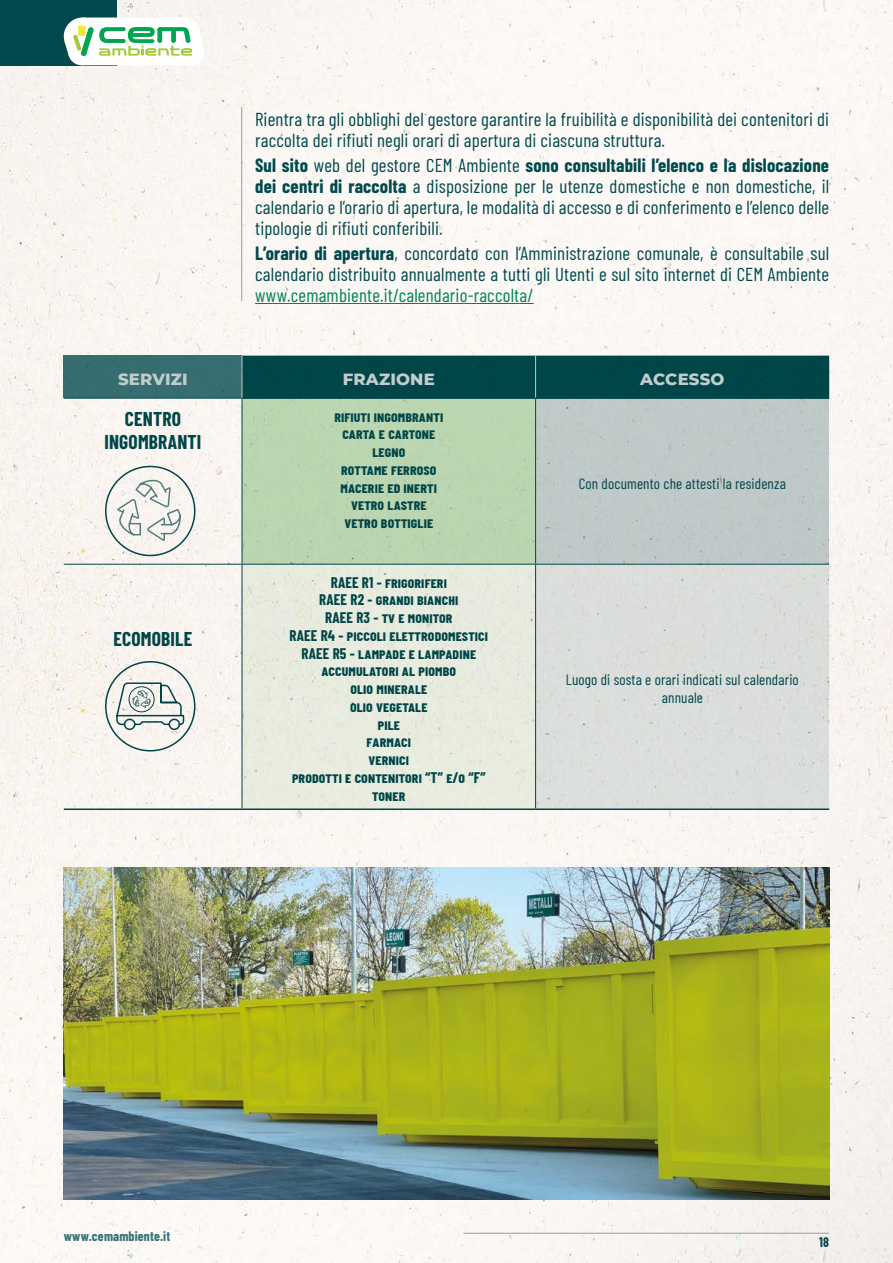
<style>
.page{position:relative;width:893px;height:1263px;background:#faf7f3}
.page>*{position:absolute;margin:0;border:0;box-sizing:border-box;transform-origin:0 0}
.t1{font:700 19.5px/22.5px "Barlow Condensed";letter-spacing:.01em;color:#00494d;text-align:center}
.t2{font:18.75px/21px "Barlow Condensed";letter-spacing:.01em;color:#00494d}
.t3{font:18.75px "Barlow Condensed";letter-spacing:.01em;color:#008458}
.t4{font:800 16.5px "Montserrat";letter-spacing:.01em;color:#c7d3d6}
.t5{font:700 15px/17.7px "Barlow Condensed";letter-spacing:.01em;color:#00494d;text-align:center}
.t6{font:15px/18px "Barlow Condensed";letter-spacing:.01em;color:#00494d;text-align:center}
.t7{font:700 13.5px "Barlow Condensed";letter-spacing:.01em;color:#377277}
.t8{font:700 13.5px "Barlow Condensed";color:#00494d}
.s1{font-weight:700}
</style>
<div class="page">
<div style="left:0;top:0;width:117px;height:65px;background:#00494d"></div>
<svg style="left:64px;top:18px;width:140px;height:47px"></svg>
<hr style="left:463px;top:1233px;width:366px;height:1px;background:#9d9d9c">
<hr style="left:241px;top:107px;width:1px;height:194px;background:#9d9d9c">
<hr style="left:255px;top:303px;width:279px;height:1px;background:#008458">
<div style="left:64px;top:356px;width:178px;height:42px;background:#356d70"></div>
<div style="left:243px;top:356px;width:586px;height:41px;background:#004649"></div>
<div style="left:242px;top:398px;width:294px;height:166px;background:#bcd6b1"></div>
<div style="left:536px;top:398px;width:293px;height:166px;background:#c0c9c8"></div>
<div style="left:242px;top:564px;width:294px;height:245px;background:#e8ecdf"></div>
<div style="left:536px;top:564px;width:293px;height:245px;background:#dbdedc"></div>
<hr style="left:64px;top:398px;width:178px;height:1px;background:#00494d">
<hr style="left:535px;top:399px;width:1px;height:165px;background:#00494d">
<hr style="left:535px;top:564px;width:1px;height:244px;background:#00494d">
<hr style="left:242px;top:397px;width:294px;height:2px;background:#00494d">
<hr style="left:536px;top:397px;width:293px;height:2px;background:#00494d">
<hr style="left:242px;top:398px;width:1px;height:166px;background:#00494d">
<hr style="left:242px;top:564px;width:1px;height:244px;background:#00494d">
<hr style="left:64px;top:808px;width:178px;height:2px;background:#00494d">
<hr style="left:242px;top:808px;width:294px;height:2px;background:#00494d">
<hr style="left:536px;top:808px;width:293px;height:2px;background:#00494d">
<hr style="left:242px;top:356px;width:1px;height:41px;background:#c7d3d6">
<hr style="left:535px;top:356px;width:1px;height:41px;background:#c7d3d6">
<hr style="left:64px;top:564px;width:178px;height:1px;background:#00494d">
<hr style="left:242px;top:564px;width:294px;height:1px;background:#00494d">
<hr style="left:536px;top:564px;width:293px;height:1px;background:#00494d">
<div style="left:105px;top:466px;width:90px;height:90px;border:2px solid #00494d;border-radius:50%"></div>
<svg style="left:116px;top:479px;width:66px;height:63px"></svg>
<div style="left:105px;top:661px;width:90px;height:90px;border:2px solid #00494d;border-radius:50%"></div>
<svg style="left:115px;top:682px;width:70px;height:49px"></svg>
<img style="left:64px;top:867px;width:765px;height:332px">
<p class="t2" style="left:255px;top:107px;width:576px">Rientra tra gli obblighi del gestore garantire la fruibilità e disponibilità dei contenitori di raccolta dei rifiuti negli orari di apertura di ciascuna struttura.</p>
<p class="t2" style="left:255px;top:153px;width:576px;text-align:justify"><span class="s1">Sul sito</span> web del gestore CEM Ambiente <span class="s1">sono consultabili l’elenco e la dislocazione dei centri di raccolta</span> a disposizione per le utenze domestiche e non domestiche, il calendario e l’orario di apertura, le modalità di accesso e di conferimento e l’elenco delle tipologie di rifiuti conferibili.</p>
<p class="t2" style="left:255px;top:241px;width:576px"><span class="s1">L’orario di apertura</span>, concordato con l’Amministrazione comunale, è consultabile sul calendario distribuito annualmente a tutti gli Utenti e sul sito internet di CEM Ambiente</p>
<p class="t3" style="left:255px;top:282px;width:280px">www.cemambiente.it/calendario-raccolta/</p>
<p class="t4" style="left:118px;top:367px;width:71px">SERVIZI</p>
<p class="t4" style="left:343px;top:367px;width:94px">FRAZIONE</p>
<p class="t4" style="left:640px;top:367px;width:86px">ACCESSO</p>
<p class="t1" style="left:104px;top:407px;width:98px">CENTRO<br>INGOMBRANTI</p>
<p class="t5" style="left:334px;top:407px;width:110px">rifiuti ingombranti carta e cartone legno<br>rottame ferroso macerie ed inerti vetro lastre vetro bottiglie</p>
<p class="t6" style="left:579px;top:473px;width:208px">Con documento che attesti la residenza</p>
<p class="t1" style="left:113px;top:626px;width:80px">ECOMOBILE</p>
<p class="t5" style="left:289px;top:573px;width:200px">RAEE R1 - frigoriferi<br>RAEE R2 - grandi bianchi<br>RAEE R3 - tv e monitor<br>RAEE R4 - piccoli elettrodomestici<br>RAEE R5 - lampade e lampadine accumulatori al piombo<br>olio minerale<br>olio vegetale<br>pile<br>farmaci<br>vernici<br>prodotti e contenitori “T” e/o “F” toner</p>
<p class="t6" style="left:566px;top:670px;width:234px">Luogo di sosta e orari indicati sul calendario annuale</p>
<p class="t7" style="left:64px;top:1226px;width:108px">www.cemambiente.it</p>
<p class="t8" style="left:819px;top:1232px;width:11px">18</p>
</div>
